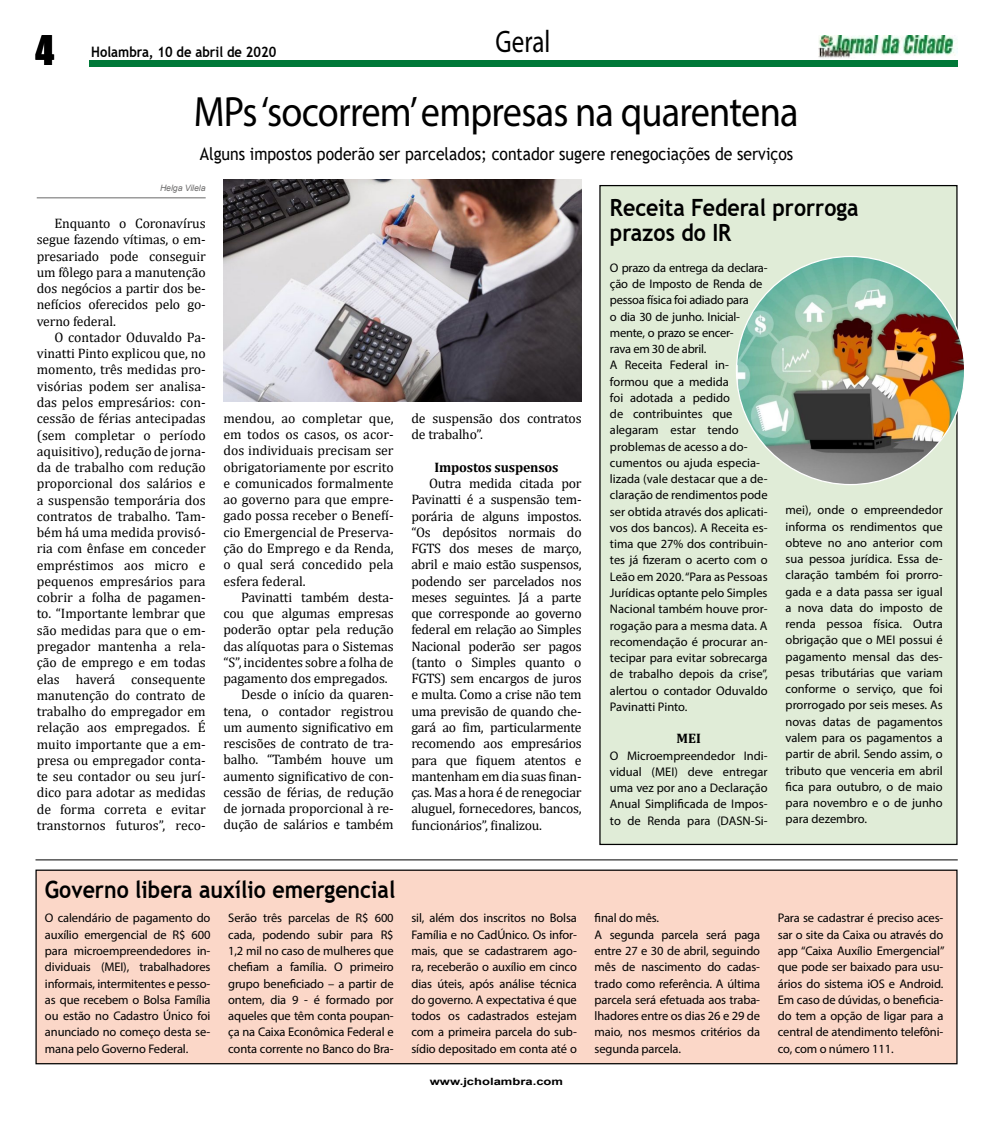
<style>
.page{position:relative;width:993px;height:1124px;background:#fff}
.page>*{position:absolute;margin:0;border:0;box-sizing:border-box;transform-origin:0 0}
.t1{font:42.5px "Myriad Pro";letter-spacing:-.02em;color:#000;scale:.9 1}
.t2{font:37.5px "Impact";color:#000}
.t3{font:31.25px "Myriad Pro";color:#000;scale:.8 1}
.t4{font:700 23.75px/25px "Trebuchet MS";color:#000;scale:.9 1}
.t5{font:17.5px "Trebuchet MS";color:#000;scale:.9 1}
.t6{font:700 14.38px "Trebuchet MS";color:#000;scale:.9 1}
.t7{font:13.75px/16.2px "Cambria";letter-spacing:-.01em;color:#000;text-align:justify}
.t8{font:700 13.75px "Cambria";letter-spacing:-.01em;color:#000}
.t9{font:12.5px/16.2px "Myriad Pro";letter-spacing:-.005em;color:#000;text-align:justify}
.t10{font:700 10px "Arial";color:#000;scale:1.3 1}
.t11{font:italic 8.75px "Arial";letter-spacing:-.01em;color:#706f6f}
</style>
<div class="page">
<hr style="left:35px;top:859px;width:922px;height:1px;background:#000">
<div style="left:35px;top:869px;width:922px;height:195px;background:#fbd7c8"></div>
<div style="left:599px;top:185px;width:358px;height:660px;background:#e0ecd7"></div>
<hr style="left:37px;top:197px;width:169px;height:1px;background:#878787">
<img style="left:223px;top:180px;width:358px;height:222px">
<img style="left:736px;top:256px;width:228px;height:228px;border-radius:114px">
<div style="left:89px;top:60px;width:868px;height:7px;background:#007838"></div>
<img style="left:818px;top:35px;width:137px;height:23px">
<h2 class="t2" style="left:35px;top:21px;width:20px">4</h2>
<p class="t6" style="left:91px;top:43px;width:207px">Holambra, 10 de abril de 2020</p>
<h3 class="t3" style="left:495px;top:23px;width:70px">Geral</h3>
<h1 class="t1" style="left:194px;top:85px;width:673px">MPs ‘socorrem’ empresas na quarentena</h1>
<h3 class="t5" style="left:200px;top:143px;width:660px">Alguns impostos poderão ser parcelados; contador sugere renegociações de serviços</h3>
<h3 class="t4" style="left:609px;top:195px;width:278px">Receita Federal prorroga prazos do IR</h3>
<p class="t11" style="left:160px;top:182px;width:47px">Helga Vilela</p>
<p class="t7" style="left:37px;top:215px;width:170px;text-indent:18px">Enquanto o Coronavírus segue fazendo vítimas, o em&shy;presariado pode conseguir um fôlego para a manutenção dos negócios a partir dos be&shy;nefícios oferecidos pelo go&shy;verno federal.</p>
<p class="t7" style="left:37px;top:329px;width:170px;text-indent:18px">O contador Oduvaldo Pa&shy;vinatti Pinto explicou que, no momento, três medidas pro&shy;visórias podem ser analisa&shy;das pelos empresários: con&shy;cessão de férias antecipadas (sem completar o período aquisitivo), redução de jorna&shy;da de trabalho com redução proporcional dos salários e a suspensão temporária dos contratos de trabalho. Tam&shy;bém há uma medida provisó&shy;ria com ênfase em conceder empréstimos aos micro e pequenos empresários para cobrir a folha de pagamen&shy;to. “Importante lembrar que são medidas para que o em&shy;pregador mantenha a rela&shy;ção de emprego e em todas elas haverá consequente manutenção do contrato de trabalho do empregador em relação aos empregados. É muito importante que a em&shy;presa ou empregador conta&shy;te seu contador ou seu jurí&shy;dico para adotar as medidas de forma correta e evitar transtornos futuros”, reco-</p>
<p class="t9" style="left:609px;top:259px;width:159px;text-align:left">O prazo da entrega da declara&shy;ção de Imposto de Renda de pessoa física foi adiado para<br>o dia 30 de junho. Inicial&shy;mente, o prazo se encer-<br>rava em 30 de abril.<br>A Receita Federal in&shy;formou que a medida<br>foi adotada a pedido<br>de contribuintes que alegaram estar tendo problemas de acesso a do&shy;cumentos ou ajuda especia&shy;lizada (vale destacar que a de&shy;claração de rendimentos pode ser obtida através dos aplicati&shy;vos dos bancos). A Receita es&shy;tima que 27% dos contribuin&shy;tes já fizeram o acerto com o<br>Leão em 2020. “Para as Pessoas<br>Jurídicas optante pelo Simples<br>Nacional também houve pror&shy;rogação para a mesma data. A recomendação é procurar an&shy;tecipar para evitar sobrecarga de trabalho depois da crise”, alertou o contador Oduvaldo<br>Pavinatti Pinto.</p>
<p class="t8" style="left:676px;top:728px;width:26px">MEI</p>
<p class="t9" style="left:609px;top:747px;width:159px">O Microempreendedor Indi&shy;vidual (MEI) deve entregar uma vez por ano a Declaração Anual Simplificada de Impos&shy;to de Renda para (DASN-Si-</p>
<p class="t7" style="left:223px;top:410px;width:172px">mendou, ao completar que, em todos os casos, os acor&shy;dos individuais precisam ser obrigatoriamente por escrito e comunicados formalmente ao governo para que empre&shy;gado possa receber o Benefí&shy;cio Emergencial de Preserva&shy;ção do Emprego e da Renda, o qual será concedido pela esfera federal.</p>
<p class="t7" style="left:241px;top:589px;width:154px">Pavinatti também desta-</p>
<p class="t7" style="left:223px;top:605px;width:172px">cou que algumas empresas</p>
<p class="t7" style="left:223px;top:621px;width:172px">poderão optar pela redução</p>
<p class="t7" style="left:223px;top:637px;width:172px">das alíquotas para o Sistemas</p>
<p class="t7" style="left:223px;top:654px;width:172px">“S”, incidentes sobre a folha de</p>
<p class="t7" style="left:223px;top:670px;width:166px">pagamento dos empregados.</p>
<p class="t7" style="left:241px;top:686px;width:154px">Desde o início da quaren-</p>
<p class="t7" style="left:223px;top:702px;width:172px">tena, o contador registrou</p>
<p class="t7" style="left:223px;top:719px;width:172px">um aumento significativo em</p>
<p class="t7" style="left:223px;top:735px;width:172px">rescisões de contrato de tra-</p>
<p class="t7" style="left:223px;top:751px;width:172px">balho. “Também houve um</p>
<p class="t7" style="left:223px;top:767px;width:172px">aumento significativo de con-</p>
<p class="t7" style="left:223px;top:784px;width:172px">cessão de férias, de redução</p>
<p class="t7" style="left:223px;top:800px;width:172px">de jornada proporcional à re-</p>
<p class="t7" style="left:223px;top:816px;width:172px">dução de salários e também</p>
<p class="t7" style="left:411px;top:410px;width:172px">de suspensão dos contratos de trabalho”.</p>
<p class="t8" style="left:434px;top:457px;width:126px">Impostos suspensos</p>
<p class="t7" style="left:411px;top:475px;width:172px;text-indent:18px">Outra medida citada por Pavinatti é a suspensão tem&shy;porária de alguns impostos. “Os depósitos normais do FGTS dos meses de março, abril e maio estão suspensos, podendo ser parcelados nos meses seguintes. Já a parte que corresponde ao governo federal em relação ao Simples Nacional poderão ser pagos (tanto o Simples quanto o FGTS) sem encargos de juros e multa. Como a crise não tem uma previsão de quando che&shy;gará ao fim, particularmente recomendo aos empresários para que fiquem atentos e mantenham em dia suas finan&shy;ças. Mas a hora é de renegociar aluguel, fornecedores, bancos, funcionários”, finalizou.</p>
<p class="t9" style="left:785px;top:501px;width:159px">mei), onde o empreendedor informa os rendimentos que obteve no ano anterior com sua pessoa jurídica. Essa de&shy;claração também foi prorro&shy;gada e a data passa ser igual a nova data do imposto de renda pessoa física. Outra obrigação que o MEI possui é pagamento mensal das des&shy;pesas tributárias que variam conforme o serviço, que foi prorrogado por seis meses. As novas datas de pagamentos valem para os pagamentos a partir de abril. Sendo assim, o tributo que venceria em abril fica para outubro, o de maio para novembro e o de junho para dezembro.</p>
<h3 class="t4" style="left:45px;top:877px;width:390px">Governo libera auxílio emergencial</h3>
<p class="t9" style="left:45px;top:909px;width:167px">O calendário de pagamento do auxílio emergencial de R$ 600 para microempreendedores in&shy;dividuais (MEI), trabalhadores informais, intermitentes e pesso&shy;as que recebem o Bolsa Família ou estão no Cadastro Único foi anunciado no começo desta se&shy;mana pelo Governo Federal.</p>
<p class="t9" style="left:228px;top:909px;width:167px">Serão três parcelas de R$ 600 cada, podendo subir para R$ 1,2 mil no caso de mulheres que chefiam a família. O primeiro grupo beneficiado – a partir de ontem, dia 9 - é formado por aqueles que têm conta poupan&shy;ça na Caixa Econômica Federal e conta corrente no Banco do Bra-</p>
<p class="t9" style="left:411px;top:909px;width:167px">sil, além dos inscritos no Bolsa Família e no CadÚnico. Os infor&shy;mais, que se cadastrarem ago&shy;ra, receberão o auxílio em cinco dias úteis, após análise técnica do governo. A expectativa é que todos os cadastrados estejam com a primeira parcela do sub&shy;sídio depositado em conta até o</p>
<p class="t9" style="left:594px;top:909px;width:167px;text-align:left">final do mês.<br>A segunda parcela será paga entre 27 e 30 de abril, seguindo mês de nascimento do cadas&shy;trado como referência. A última parcela será efetuada aos traba&shy;lhadores entre os dias 26 e 29 de maio, nos mesmos critérios da segunda parcela.</p>
<p class="t9" style="left:777px;top:909px;width:168px">Para se cadastrar é preciso aces&shy;sar o site da Caixa ou através do app “Caixa Auxílio Emergencial” que pode ser baixado para usu&shy;ários do sistema iOS e Android.<br>Em caso de dúvidas, o beneficia&shy;do tem a opção de ligar para a central de atendimento telefôni&shy;co, com o número 111.</p>
<p class="t10" style="left:429px;top:1074px;width:104px">www.jcholambra.com</p>
</div>
